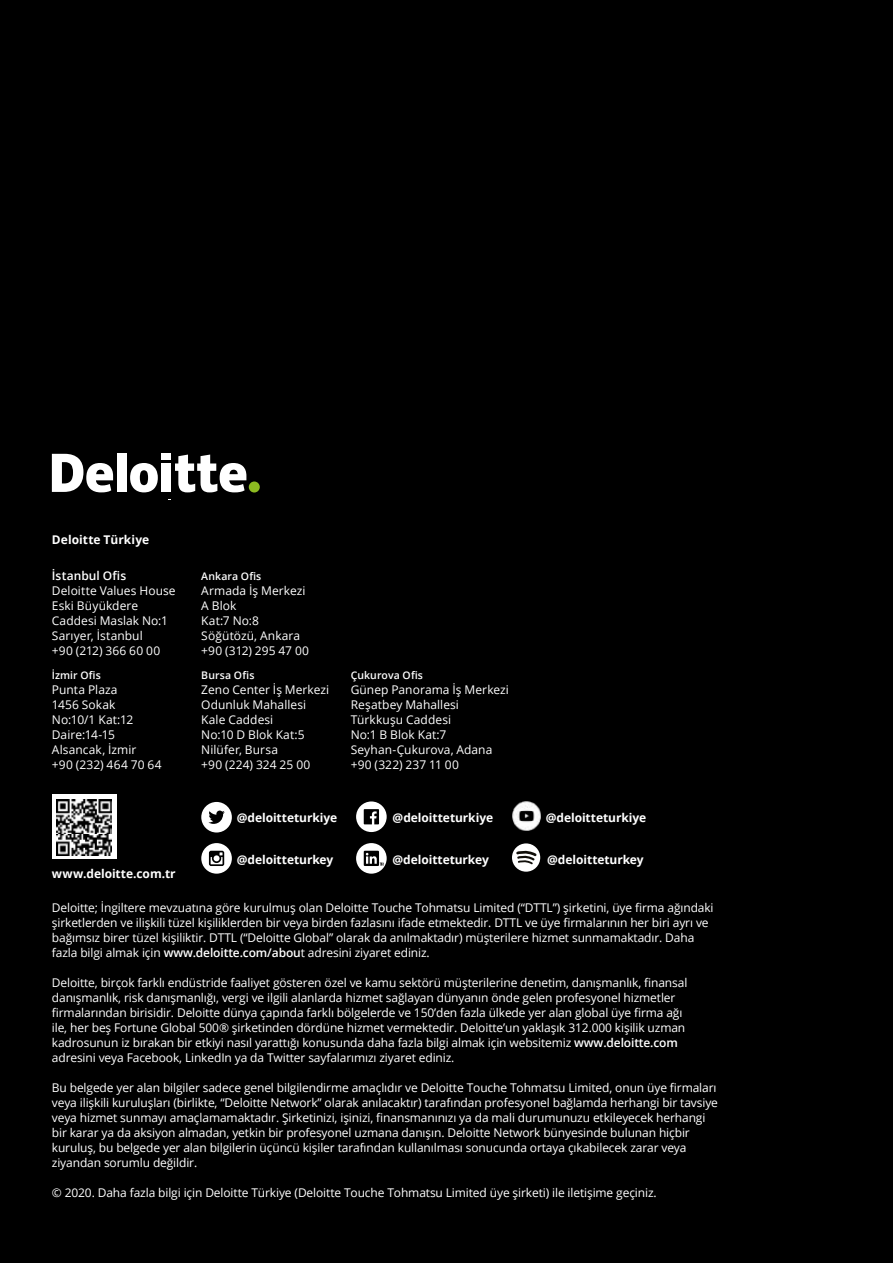
<style>
.page{position:relative;width:893px;height:1263px;background:#000}
.page>*{position:absolute;margin:0;border:0;box-sizing:border-box;transform-origin:0 0}
.t1{font:12px/15px "Open Sans";letter-spacing:-.01em;color:#fff}
.t2{font:700 12px "Open Sans";letter-spacing:-.005em;color:#fff}
.t3{font:600 12px "Open Sans";letter-spacing:.01em;color:#fff}
.t4{font:600 10.5px "Open Sans";letter-spacing:.01em;color:#fff}
.s1{font-weight:600}
</style>
<div class="page">
<div style="left:249px;top:481px;width:11px;height:11px;background:#8dba21;border-radius:50%"></div>
<div style="left:117px;top:454px;width:9px;height:38px;background:#fff"></div>
<svg style="left:130px;top:463px;width:28px;height:29px"></svg>
<div style="left:162px;top:463px;width:9px;height:29px;background:#fff"></div>
<div style="left:162px;top:454px;width:9px;height:6px;background:#fff"></div>
<svg style="left:175px;top:455px;width:71px;height:37px"></svg>
<svg style="left:52px;top:454px;width:61px;height:38px"></svg>
<div style="left:52px;top:795px;width:64px;height:64px;background:#fff"></div>
<img style="left:56px;top:799px;width:56px;height:56px">
<div style="left:201px;top:802px;width:31px;height:30px;background:#fff;border-radius:50%"></div>
<svg style="left:208px;top:810px;width:17px;height:14px"></svg>
<svg style="left:201px;top:843px;width:31px;height:31px"></svg>
<svg style="left:209px;top:851px;width:15px;height:15px"></svg>
<div style="left:356px;top:801px;width:31px;height:31px;background:#fff;border-radius:50%"></div>
<svg style="left:364px;top:809px;width:15px;height:15px"></svg>
<svg style="left:356px;top:843px;width:31px;height:31px"></svg>
<svg style="left:364px;top:851px;width:20px;height:15px"></svg>
<img style="left:512px;top:801px;width:29px;height:30px">
<div style="left:512px;top:843px;width:28px;height:29px;background:#fff;border-radius:50%"></div>
<svg style="left:516px;top:850px;width:21px;height:14px"></svg>
<p class="t2" style="left:52px;top:531px;width:99px">Deloitte Türkiye</p>
<p class="t3" style="left:52px;top:568px;width:76px">İstanbul Ofis</p>
<p class="t1" style="left:52px;top:583px;width:125px">Deloitte Values House<br>Eski Büyükdere<br>Caddesi Maslak No:1<br>Sarıyer, İstanbul<br>+90 (212) 366 60 00</p>
<p class="t4" style="left:52px;top:668px;width:51px">İzmir Ofis</p>
<p class="t1" style="left:52px;top:682px;width:111px">Punta Plaza<br>1456 Sokak<br>No:10/1 Kat:12<br>Daire:14-15<br>Alsancak, İzmir<br>+90 (232) 464 70 64</p>
<p class="t2" style="left:52px;top:865px;width:125px">www.deloitte.com.tr</p>
<p class="t4" style="left:201px;top:569px;width:62px">Ankara Ofis</p>
<p class="t1" style="left:201px;top:583px;width:109px">Armada İş Merkezi<br>A Blok<br>Kat:7 No:8<br>Söğütözü, Ankara +90 (312) 295 47 00</p>
<p class="t4" style="left:201px;top:668px;width:55px">Bursa Ofis</p>
<p class="t1" style="left:201px;top:682px;width:129px">Zeno Center İş Merkezi<br>Odunluk Mahallesi<br>Kale Caddesi<br>No:10 D Blok Kat:5<br>Nilüfer, Bursa<br>+90 (224) 324 25 00</p>
<p class="t4" style="left:351px;top:668px;width:74px">Çukurova Ofis</p>
<p class="t1" style="left:351px;top:682px;width:160px">Günep Panorama İş Merkezi<br>Reşatbey Mahallesi<br>Türkkuşu Caddesi<br>No:1 B Blok Kat:7<br>Seyhan-Çukurova, Adana +90 (322) 237 11 00</p>
<p class="t2" style="left:237px;top:809px;width:102px">@deloitteturkiye</p>
<p class="t2" style="left:237px;top:851px;width:98px">@deloitteturkey</p>
<p class="t2" style="left:393px;top:809px;width:102px">@deloitteturkiye</p>
<p class="t2" style="left:393px;top:851px;width:98px">@deloitteturkey</p>
<p class="t2" style="left:547px;top:851px;width:98px">@deloitteturkey</p>
<p class="t2" style="left:546px;top:809px;width:102px">@deloitteturkiye</p>
<p class="t1" style="left:52px;top:900px;width:663px">Deloitte; İngiltere mevzuatına göre kurulmuş olan Deloitte Touche Tohmatsu Limited (“DTTL”) şirketini, üye firma ağındaki şirketlerden ve ilişkili tüzel kişiliklerden bir veya birden fazlasını ifade etmektedir. DTTL ve üye firmalarının her biri ayrı ve bağımsız birer tüzel kişiliktir. DTTL (“Deloitte Global” olarak da anılmaktadır) müşterilere hizmet sunmamaktadır. Daha fazla bilgi almak için <span class="s1">www.deloitte.com/abou</span>t adresini ziyaret ediniz.</p>
<p class="t1" style="left:52px;top:975px;width:637px">Deloitte, birçok farklı endüstride faaliyet gösteren özel ve kamu sektörü müşterilerine denetim, danışmanlık, finansal danışmanlık, risk danışmanlığı, vergi ve ilgili alanlarda hizmet sağlayan dünyanın önde gelen profesyonel hizmetler firmalarından birisidir. Deloitte dünya çapında farklı bölgelerde ve 150’den fazla ülkede yer alan global üye firma ağı ile, her beş Fortune Global 500® şirketinden dördüne hizmet vermektedir. Deloitte’un yaklaşık 312.000 kişilik uzman kadrosunun iz bırakan bir etkiyi nasıl yarattığı konusunda daha fazla bilgi almak için websitemiz <span class="s1">www.deloitte.com </span>adresini veya Facebook, LinkedIn ya da Twitter sayfalarımızı ziyaret ediniz.</p>
<p class="t1" style="left:52px;top:1080px;width:668px">Bu belgede yer alan bilgiler sadece genel bilgilendirme amaçlıdır ve Deloitte Touche Tohmatsu Limited, onun üye firmaları veya ilişkili kuruluşları (birlikte, “Deloitte Network” olarak anılacaktır) tarafından profesyonel bağlamda herhangi bir tavsiye veya hizmet sunmayı amaçlamamaktadır. Şirketinizi, işinizi, finansmanınızı ya da mali durumunuzu etkileyecek herhangi bir karar ya da aksiyon almadan, yetkin bir profesyonel uzmana danışın. Deloitte Network bünyesinde bulunan hiçbir kuruluş, bu belgede yer alan bilgilerin üçüncü kişiler tarafından kullanılması sonucunda ortaya çıkabilecek zarar veya ziyandan sorumlu değildir.</p>
<p class="t1" style="left:52px;top:1185px;width:606px">© 2020. Daha fazla bilgi için Deloitte Türkiye (Deloitte Touche Tohmatsu Limited üye şirketi) ile iletişime geçiniz.</p>
</div>
